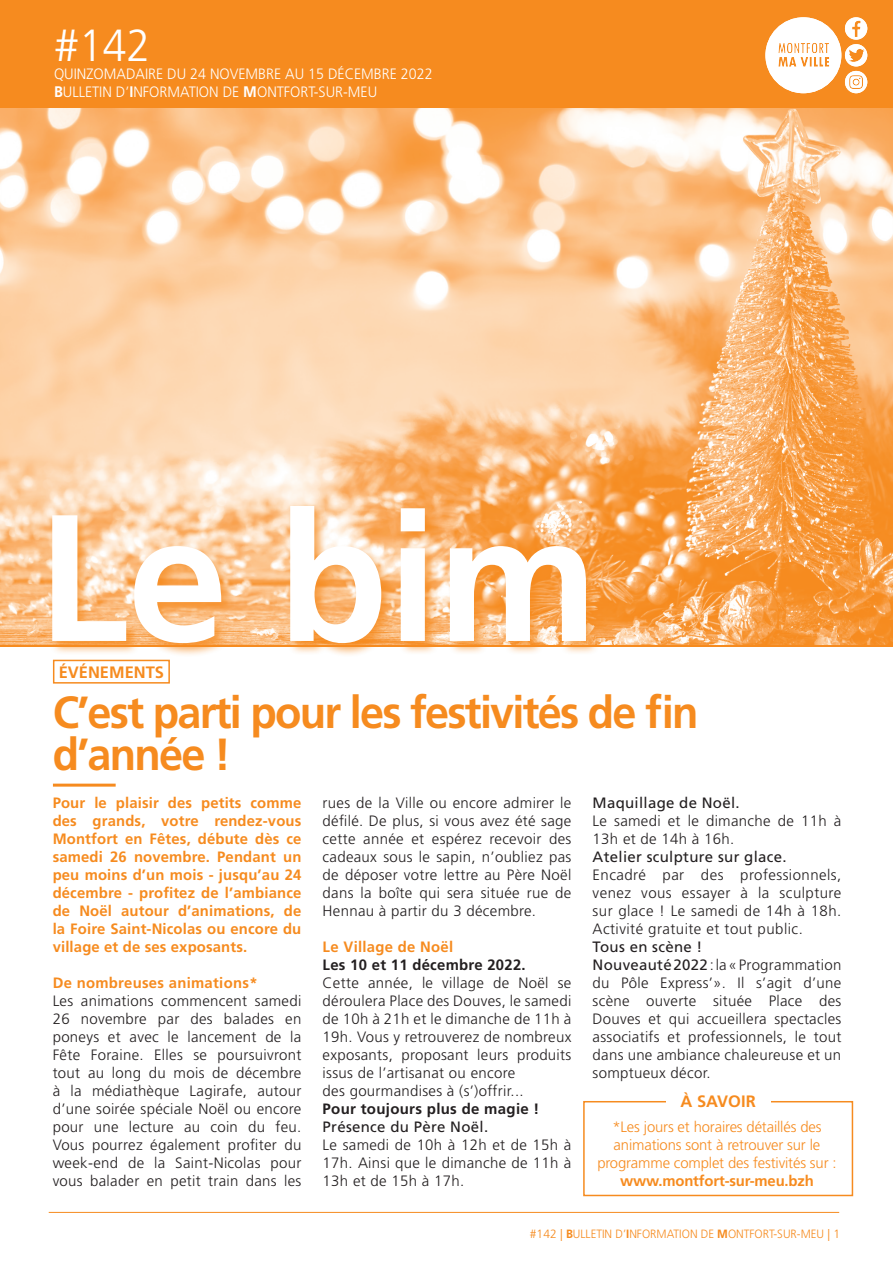
<style>
.page{position:relative;width:893px;height:1263px;background:#fff}
.page>*{position:absolute;margin:0;border:0;box-sizing:border-box;transform-origin:0 0}
.t1{font:700 180px "Frutiger LT Std";color:#fff}
.t2{font:700 45px/42px "Frutiger LT Std";letter-spacing:-.04em;color:#f68b1f;scale:.96 1}
.t3{font:300 45px "Frutiger LT Std";color:#fff}
.t4{font:700 16.5px "Frutiger LT Std";color:#f68b1f}
.t5{font:300 15px/18px "Frutiger LT Std";letter-spacing:.02em;color:#231f20;text-align:justify}
.t6{font:700 15px/18px "Frutiger LT Std";letter-spacing:.01em;color:#f68b1f;text-align:justify}
.t7{font:300 15px/18px "Frutiger LT Std";letter-spacing:-.01em;color:#f68b1f;text-align:center}
.t8{font:300 15px/18px "Frutiger LT Std";color:#fff;scale:.95 1}
.t9{font:15px "Frutiger LT Std";letter-spacing:.02em;color:#231f20}
.t10{font:700 15px "Frutiger LT Std";letter-spacing:.02em;color:#231f20}
.t11{font:700 15px "Frutiger LT Std";letter-spacing:-.01em;color:#f68b1f}
.t12{font:300 12px "Frutiger LT Std";color:#f68b1f}
.s1{font-weight:700;font-size:15.3px}
.s2{font-weight:400}
.s3{font-weight:700}
</style>
<div class="page">
<div style="left:0;top:0;width:893px;height:646px;background:#f68b1f"></div>
<img style="left:0;top:108px;width:893px;height:537px">
<hr style="left:49px;top:1212px;width:790px;height:1px;background:#f68b1f">
<div style="left:50px;top:504px;width:550px;height:153px;background:#f68b1f;opacity:.75"></div>
<svg style="left:765px;top:17px;width:102px;height:76px"></svg>
<hr style="left:53px;top:784px;width:63px;height:3px;background:#f68b1f">
<div style="left:53px;top:660px;width:117px;height:24px;border:2px solid #f68b1f"></div>
<div style="left:583px;top:1101px;width:270px;height:95px;border:2px solid #f68b1f"></div>
<div style="left:666px;top:1094px;width:104px;height:15px;background:#fff"></div>
<h2 class="t3" style="left:54px;top:20px;width:98px">#142</h2>
<p class="t8" style="left:54px;top:65px;width:400px">QUINZOMADAIRE DU 24 NOVEMBRE AU 15 DÉCEMBRE 2022<br><span class="s1">B</span>ULLETIN D’<span class="s1">I</span>NFORMATION DE <span class="s1">M</span>ONTFORT-SUR-MEU</p>
<h1 class="t1" style="left:38px;top:473px;width:562px">Le bim</h1>
<p class="t4" style="left:59px;top:662px;width:107px">ÉVÉNEMENTS</p>
<h2 class="t2" style="left:53px;top:692px;width:674px">C’est parti pour les festivités de fin d’année !</h2>
<p class="t6" style="left:53px;top:794px;width:250px">Pour le plaisir des petits comme des grands, votre rendez-vous Montfort en Fêtes, débute dès ce samedi 26 novembre. Pendant un peu moins d’un mois - jusqu’au 24 décembre - profitez de l’ambiance de Noël autour d’animations, de la Foire Saint-Nicolas ou encore du village et de ses exposants.</p>
<p class="t6" style="left:53px;top:974px;width:206px">De nombreuses animations*</p>
<p class="t5" style="left:53px;top:992px;width:250px">Les animations commencent samedi 26 novembre par des balades en poneys et avec le lancement de la Fête Foraine. Elles se poursuivront tout au long du mois de décembre à la médiathèque Lagirafe, autour d’une soirée spéciale Noël ou encore pour une lecture au coin du feu.<br>Vous pourrez également profiter du week-end de la Saint-Nicolas pour vous balader en petit train dans les</p>
<p class="t5" style="left:323px;top:794px;width:250px">rues de la Ville ou encore admirer le défilé. De plus, si vous avez été sage cette année et espérez recevoir des cadeaux sous le sapin, n’oubliez pas de déposer votre lettre au Père Noël dans la boîte qui sera située rue de Hennau à partir du 3 décembre.</p>
<p class="t6" style="left:323px;top:938px;width:132px">Le Village de Noël</p>
<p class="t10" style="left:323px;top:956px;width:205px">Les 10 et 11 décembre 2022.</p>
<p class="t5" style="left:323px;top:974px;width:250px;text-align:left">Cette année, le village de Noël se déroulera Place des Douves, le samedi de 10h à 21h et le dimanche de 11h à 19h. Vous y retrouverez de nombreux exposants, proposant leurs produits issus de l’artisanat ou encore<br>des gourmandises à (s’)offrir...</p>
<p class="t10" style="left:323px;top:1100px;width:218px">Pour toujours plus de magie !</p>
<p class="t9" style="left:323px;top:1118px;width:167px">Présence du Père Noël.</p>
<p class="t5" style="left:323px;top:1136px;width:250px">Le samedi de 10h à 12h et de 15h à 17h. Ainsi que le dimanche de 11h à 13h et de 15h à 17h.</p>
<p class="t9" style="left:593px;top:794px;width:149px">Maquillage de Noël.</p>
<p class="t5" style="left:593px;top:812px;width:250px">Le samedi et le dimanche de 11h à<br>13h et de 14h à 16h.</p>
<p class="t9" style="left:593px;top:848px;width:195px">Atelier sculpture sur glace.</p>
<p class="t5" style="left:593px;top:866px;width:250px">Encadré par des professionnels, venez vous essayer à la sculpture sur glace ! Le samedi de 14h à 18h.<br>Activité gratuite et tout public.</p>
<p class="t5" style="left:593px;top:938px;width:250px;text-align:left"><span class="s2">Tous en scène !<br>Nouveauté 2022</span> : la « Programmation du Pôle Express’». Il s’agit d’une scène ouverte située Place des<br>Douves et qui accueillera spectacles associatifs et professionnels, le tout dans une ambiance chaleureuse et un somptueux décor.</p>
<p class="t7" style="left:597px;top:1118px;width:241px">*Les jours et horaires détaillés des animations sont à retrouver sur le programme complet des festivités sur :</p>
<p class="t11" style="left:620px;top:1172px;width:195px">www.montfort-sur-meu.bzh</p>
<p class="t4" style="left:680px;top:1091px;width:77px">À SAVOIR</p>
<p class="t12" style="left:530px;top:1227px;width:312px">#142 | <span class="s3">B</span>ULLETIN D’<span class="s3">I</span>NFORMATION DE <span class="s3">M</span>ONTFORT-SUR-MEU | 1</p>
</div>
